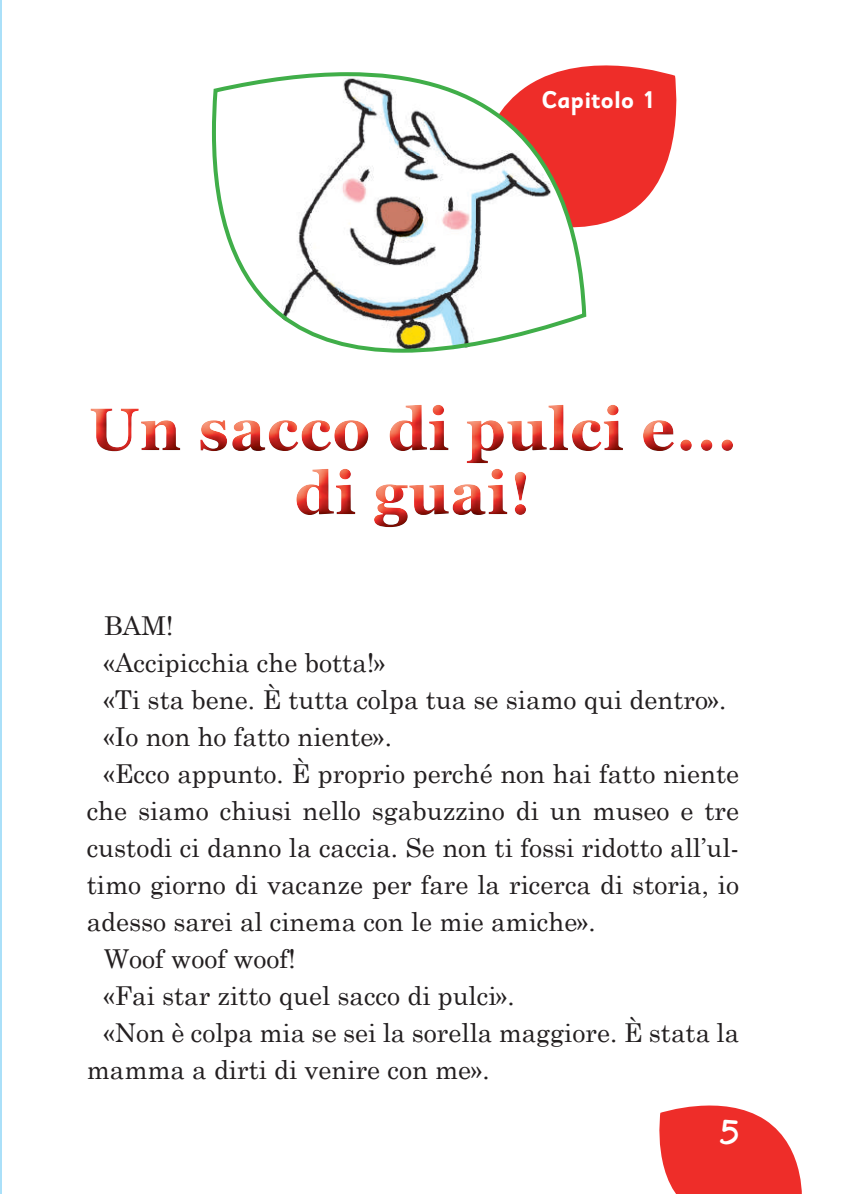
<style>
.page{position:relative;width:843px;height:1194px;background:#fff}
.page>*{position:absolute;margin:0;border:0;box-sizing:border-box;transform-origin:0 0}
.t1{font:38px "Cosmic";color:#fff}
.t2{font:26px "Century Schoolbook";color:#231f20}
.t3{font:700 24px "Sassoon Sans";color:#fff}
</style>
<div class="page">
<hr style="left:0;top:0;width:2px;height:1194px;background:#aae0f9">
<svg style="left:584px;top:65px;width:93px;height:162px;fill:#ee2d29"></svg>
<svg style="left:212px;top:72px;width:374px;height:281px"></svg>
<svg style="left:659px;top:1105px;width:143px;height:89px"></svg>
<img style="left:90px;top:405px;width:643px;height:58px">
<img style="left:296px;top:469px;width:230px;height:58px">
<p class="t3" style="left:541px;top:85px;width:115px">Capitolo 1</p>
<p class="t2" style="left:104px;top:604px;width:71px">BAM!</p>
<p class="t2" style="left:104px;top:641px;width:283px">«Accipicchia che botta!»</p>
<p class="t2" style="left:104px;top:678px;width:624px">«Ti sta bene. È tutta colpa tua se siamo qui dentro».</p>
<p class="t2" style="left:104px;top:715px;width:289px">«Io non ho fatto niente».</p>
<p class="t2" style="left:104px;top:752px;width:636px">«Ecco appunto. È proprio perché non hai fatto niente</p>
<p class="t2" style="left:87px;top:789px;width:653px">che siamo chiusi nello sgabuzzino di un museo e tre</p>
<p class="t2" style="left:87px;top:826px;width:653px">custodi ci danno la caccia. Se non ti fossi ridotto all’ul-</p>
<p class="t2" style="left:87px;top:863px;width:653px">timo giorno di vacanze per fare la ricerca di storia, io</p>
<p class="t2" style="left:87px;top:900px;width:510px">adesso sarei al cinema con le mie amiche».</p>
<p class="t2" style="left:104px;top:937px;width:194px">Woof woof woof!</p>
<p class="t2" style="left:104px;top:974px;width:412px">«Fai star zitto quel sacco di pulci».</p>
<p class="t2" style="left:104px;top:1011px;width:636px">«Non è colpa mia se sei la sorella maggiore. È stata la</p>
<p class="t2" style="left:87px;top:1048px;width:404px">mamma a dirti di venire con me».</p>
<h1 class="t1" style="left:718px;top:1105px;width:22px">5</h1>
</div>
